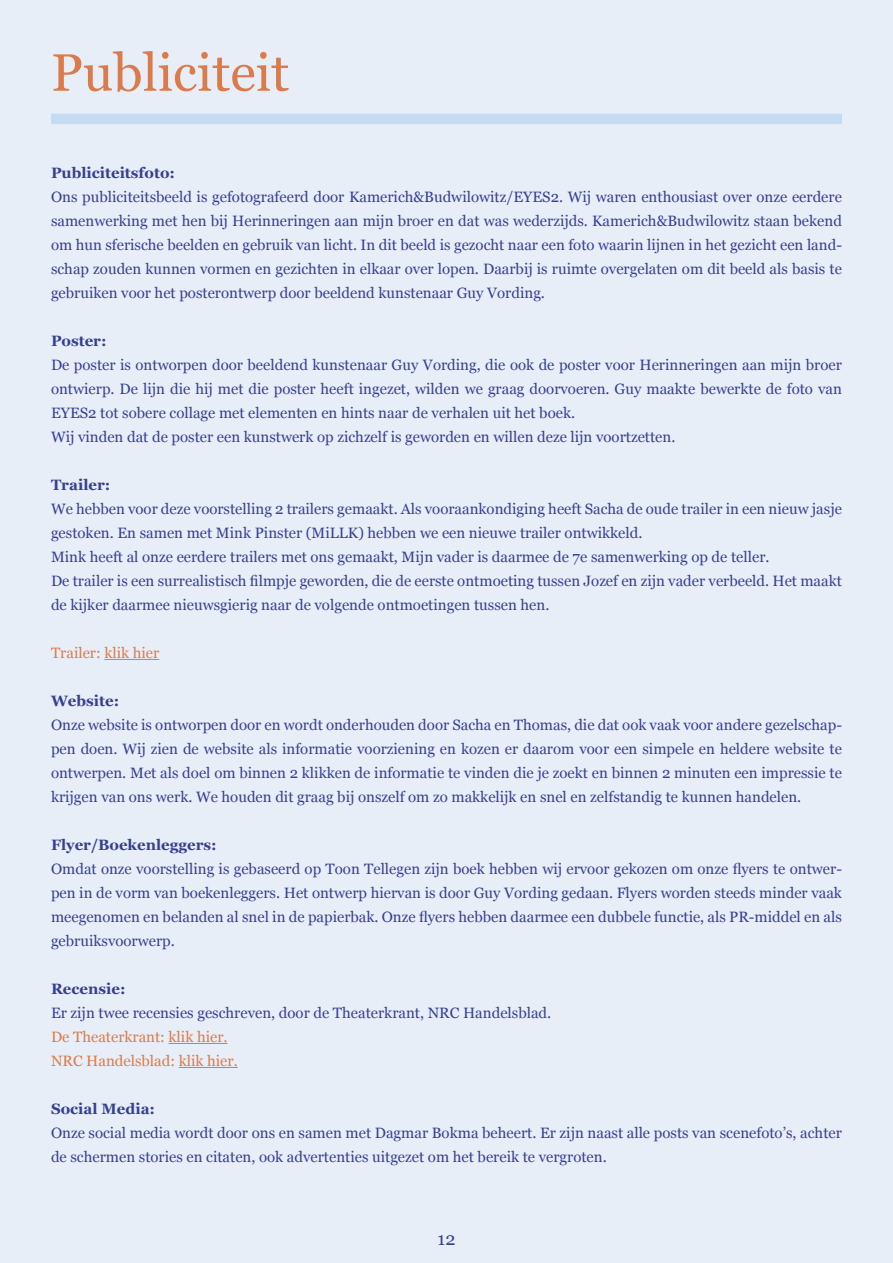
<style>
.page{position:relative;width:893px;height:1263px;background:#e8eef7}
.page>*{position:absolute;margin:0;border:0;box-sizing:border-box;transform-origin:0 0}
.t1{font:52.5px "Georgia";color:#db7b4b}
.t2{font:18px "Georgia";color:#37428e}
.t3{font:15px/24px "Georgia";color:#354093;text-align:justify}
.t4{font:700 15px "Georgia";color:#354093}
.t5{font:15px/24px "Georgia";color:#db7b4a}
</style>
<div class="page">
<hr style="left:892px;top:0;width:1px;height:1263px;background:#ea753c">
<hr style="left:104px;top:659px;width:55px;height:1px;background:#db7b4a">
<hr style="left:169px;top:1043px;width:59px;height:1px;background:#db7b4a">
<hr style="left:179px;top:1067px;width:59px;height:1px;background:#db7b4a">
<div style="left:51px;top:114px;width:791px;height:10px;background:#c4dbf2"></div>
<h1 class="t1" style="left:51px;top:34px;width:240px">Publiciteit</h1>
<p class="t4" style="left:51px;top:162px;width:126px">Publiciteitsfoto:</p>
<p class="t3" style="left:51px;top:184px;width:792px">Ons publiciteitsbeeld is gefotografeerd door Kamerich&amp;Budwilowitz/EYES2. Wij waren enthousiast over onze eerdere samenwerking met hen bij Herinneringen aan mijn broer en dat was wederzijds. Kamerich&amp;Budwilowitz staan bekend om hun sferische beelden en gebruik van licht. In dit beeld is gezocht naar een foto waarin lijnen in het gezicht een land&shy;schap zouden kunnen vormen en gezichten in elkaar over lopen. Daarbij is ruimte overgelaten om dit beeld als basis te gebruiken voor het posterontwerp door beeldend kunstenaar Guy Vording.</p>
<p class="t4" style="left:51px;top:330px;width:57px">Poster:</p>
<p class="t3" style="left:51px;top:352px;width:792px;text-align:left">De poster is ontworpen door beeldend kunstenaar Guy Vording, die ook de poster voor Herinneringen aan mijn broer ontwierp. De lijn die hij met die poster heeft ingezet, wilden we graag doorvoeren. Guy maakte bewerkte de foto van EYES2 tot sobere collage met elementen en hints naar de verhalen uit het boek.<br>Wij vinden dat de poster een kunstwerk op zichzelf is geworden en willen deze lijn voortzetten.</p>
<p class="t4" style="left:51px;top:474px;width:61px">Trailer:</p>
<p class="t3" style="left:51px;top:496px;width:792px;text-align:left">We hebben voor deze voorstelling 2 trailers gemaakt. Als vooraankondiging heeft Sacha de oude trailer in een nieuw jasje gestoken. En samen met Mink Pinster (MiLLK) hebben we een nieuwe trailer ontwikkeld.<br>Mink heeft al onze eerdere trailers met ons gemaakt, Mijn vader is daarmee de 7e samenwerking op de teller.<br>De trailer is een surrealistisch filmpje geworden, die de eerste ontmoeting tussen Jozef en zijn vader verbeeld. Het maakt de kijker daarmee nieuwsgierig naar de volgende ontmoetingen tussen hen.</p>
<p class="t5" style="left:51px;top:640px;width:110px">Trailer: klik hier</p>
<p class="t4" style="left:51px;top:690px;width:70px">Website:</p>
<p class="t3" style="left:51px;top:712px;width:792px">Onze website is ontworpen door en wordt onderhouden door Sacha en Thomas, die dat ook vaak voor andere gezelschap&shy;pen doen. Wij zien de website als informatie voorziening en kozen er daarom voor een simpele en heldere website te ontwerpen. Met als doel om binnen 2 klikken de informatie te vinden die je zoekt en binnen 2 minuten een impressie te krijgen van ons werk. We houden dit graag bij onszelf om zo makkelijk en snel en zelfstandig te kunnen handelen.</p>
<p class="t4" style="left:51px;top:834px;width:167px">Flyer/Boekenleggers:</p>
<p class="t3" style="left:51px;top:856px;width:792px">Omdat onze voorstelling is gebaseerd op Toon Tellegen zijn boek hebben wij ervoor gekozen om onze flyers te ontwer&shy;pen in de vorm van boekenleggers. Het ontwerp hiervan is door Guy Vording gedaan. Flyers worden steeds minder vaak meegenomen en belanden al snel in de papierbak. Onze flyers hebben daarmee een dubbele functie, als PR-middel en als gebruiksvoorwerp.</p>
<p class="t4" style="left:51px;top:978px;width:76px">Recensie:</p>
<p class="t3" style="left:51px;top:1000px;width:502px">Er zijn twee recensies geschreven, door de Theaterkrant, NRC Handelsblad.</p>
<p class="t5" style="left:51px;top:1024px;width:188px">De Theaterkrant: klik hier.<br>NRC Handelsblad: klik hier.</p>
<p class="t4" style="left:51px;top:1098px;width:106px">Social Media:</p>
<p class="t3" style="left:51px;top:1120px;width:792px">Onze social media wordt door ons en samen met Dagmar Bokma beheert. Er zijn naast alle posts van scenefoto’s, achter de schermen stories en citaten, ook advertenties uitgezet om het bereik te vergroten.</p>
<p class="t2" style="left:438px;top:1225px;width:19px">12</p>
</div>
